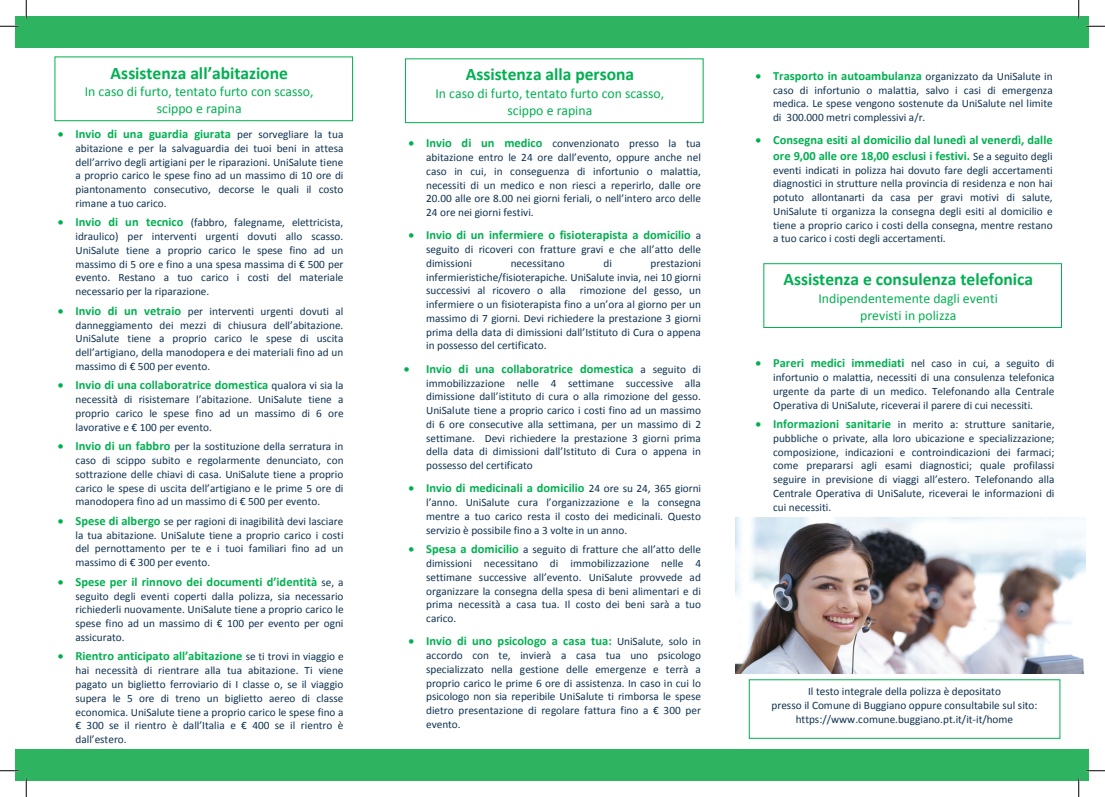
<style>
.page{position:relative;width:1105px;height:797px;background:#fff}
.page>*{position:absolute;margin:0;border:0;box-sizing:border-box;transform-origin:0 0}
.t1{font:700 17.5px "Calibri";color:#00b050}
.t2{font:13.75px/16.8px "Calibri";color:#00b050;text-align:center}
.t3{font:700 12.5px/15.2px "Calibri";letter-spacing:.005em;color:#00b050;text-align:right}
.t4{font:11.25px/13.8px "Calibri";color:#0f3250;text-align:justify}
.s1{font-weight:400;font-size:11.25px;color:#0f3250}
.s2{color:#00b050}
.s3{font-weight:700;font-size:12.5px;color:#00b050}
</style>
<div class="page">
<div style="left:16px;top:16px;width:1073px;height:32px;background:#2eb460"></div>
<div style="left:16px;top:749px;width:1073px;height:32px;background:#2eb460"></div>
<div style="left:54px;top:56px;width:299px;height:65px;border:1px solid #00b050"></div>
<div style="left:405px;top:58px;width:299px;height:65px;border:1px solid #00b050"></div>
<div style="left:763px;top:263px;width:299px;height:65px;border:1px solid #00b050"></div>
<img style="left:735px;top:517px;width:351px;height:156px">
<svg style="left:0;top:25px;width:19px;height:2px"></svg>
<svg style="left:1086px;top:25px;width:19px;height:2px"></svg>
<svg style="left:0;top:770px;width:19px;height:1px"></svg>
<svg style="left:1086px;top:770px;width:19px;height:1px"></svg>
<svg style="left:25px;top:0;width:2px;height:19px"></svg>
<svg style="left:25px;top:778px;width:2px;height:19px"></svg>
<svg style="left:1078px;top:0;width:1px;height:19px"></svg>
<svg style="left:1078px;top:778px;width:1px;height:19px"></svg>
<p class="t1" style="left:111px;top:62px;width:179px">Assistenza all’abitazione</p>
<p class="t2" style="left:85px;top:83px;width:230px">In caso di furto, tentato furto con scasso, scippo e rapina</p>
<p class="t3" style="left:58px;top:126px;width:287px">• Invio di una guardia giurata <span class="s1">per sorvegliare la tua</span></p>
<p class="t4" style="left:76px;top:141px;width:269px">abitazione e per la salvaguardia dei tuoi beni in attesa dell’arrivo degli artigiani per le riparazioni. UniSalute tiene a proprio carico le spese fino ad un massimo di 10 ore di piantonamento consecutivo, decorse le quali il costo rimane a tuo carico.</p>
<p class="t4" style="left:76px;top:215px;width:269px;text-indent:-18px"><span class="s2">•</span> <span class="s3">Invio di un tecnico</span> (fabbro, falegname, elettricista, idraulico) per interventi urgenti dovuti allo scasso.<br>UniSalute tiene a proprio carico le spese fino ad un massimo di 5 ore e fino a una spesa massima di € 500 per evento. Restano a tuo carico i costi del materiale necessario per la riparazione.</p>
<p class="t4" style="left:76px;top:304px;width:269px;text-indent:-18px"><span class="s2">•</span> <span class="s3">Invio di un vetraio</span> per interventi urgenti dovuti al danneggiamento dei mezzi di chiusura dell’abitazione.<br>UniSalute tiene a proprio carico le spese di uscita dell’artigiano, della manodopera e dei materiali fino ad un massimo di € 500 per evento.</p>
<p class="t3" style="left:58px;top:377px;width:287px">• Invio di una collaboratrice domestica <span class="s1">qualora vi sia la</span></p>
<p class="t4" style="left:76px;top:392px;width:270px">necessità di risistemare l’abitazione. UniSalute tiene a proprio carico le spese fino ad un massimo di 6 ore lavorative e € 100 per evento.</p>
<p class="t4" style="left:76px;top:439px;width:270px;text-indent:-18px"><span class="s2">•</span> <span class="s3">Invio di un fabbro</span> per la sostituzione della serratura in caso di scippo subito e regolarmente denunciato, con sottrazione delle chiavi di casa. UniSalute tiene a proprio carico le spese di uscita dell’artigiano e le prime 5 ore di manodopera fino ad un massimo di € 500 per evento.</p>
<p class="t4" style="left:76px;top:514px;width:270px;text-indent:-18px"><span class="s2">•</span> <span class="s3">Spese di albergo</span> se per ragioni di inagibilità devi lasciare la tua abitazione. UniSalute tiene a proprio carico i costi del pernottamento per te e i tuoi familiari fino ad un massimo di € 300 per evento.</p>
<p class="t3" style="left:58px;top:574px;width:287px">• Spese per il rinnovo dei documenti d’identità <span class="s1">se, a</span></p>
<p class="t4" style="left:76px;top:589px;width:270px">seguito degli eventi coperti dalla polizza, sia necessario richiederli nuovamente. UniSalute tiene a proprio carico le spese fino ad un massimo di € 100 per evento per ogni assicurato.</p>
<p class="t3" style="left:58px;top:648px;width:287px">• Rientro anticipato all’abitazione <span class="s1">se ti trovi in viaggio e</span></p>
<p class="t4" style="left:76px;top:663px;width:269px">hai necessità di rientrare alla tua abitazione. Ti viene pagato un biglietto ferroviario di I classe o, se il viaggio supera le 5 ore di treno un biglietto aereo di classe economica. UniSalute tiene a proprio carico le spese fino a € 300 se il rientro è dall’Italia e € 400 se il rientro è dall’estero.</p>
<p class="t1" style="left:466px;top:63px;width:170px">Assistenza alla persona</p>
<p class="t2" style="left:435px;top:85px;width:230px">In caso di furto, tentato furto con scasso, scippo e rapina</p>
<p class="t4" style="left:426px;top:136px;width:276px;text-indent:-18px"><span class="s2">•</span> <span class="s3">Invio di un medico</span> convenzionato presso la tua abitazione entro le 24 ore dall’evento, oppure anche nel caso in cui, in conseguenza di infortunio o malattia, necessiti di un medico e non riesci a reperirlo, dalle ore 20.00 alle ore 8.00 nei giorni feriali, o nell’intero arco delle 24 ore nei giorni festivi.</p>
<p class="t3" style="left:408px;top:227px;width:294px">• Invio di un infermiere o fisioterapista a domicilio <span class="s1">a</span></p>
<p class="t4" style="left:426px;top:242px;width:276px">seguito di ricoveri con fratture gravi e che all’atto delle dimissioni</p>
<p class="t4" style="left:511px;top:256px;width:56px">necessitano</p>
<p class="t4" style="left:603px;top:256px;width:10px">di</p>
<p class="t4" style="left:426px;top:256px;width:276px;text-indent:224px">prestazioni infermieristiche/fisioterapiche. UniSalute invia, nei 10 giorni successivi al ricovero o alla rimozione del gesso, un infermiere o un fisioterapista fino a un’ora al giorno per un massimo di 7 giorni. Devi richiedere la prestazione 3 giorni prima della data di dimissioni dall’Istituto di Cura o appena in possesso del certificato.</p>
<p class="t3" style="left:404px;top:361px;width:299px">• Invio di una collaboratrice domestica <span class="s1">a seguito di</span></p>
<p class="t4" style="left:426px;top:376px;width:276px">immobilizzazione nelle 4 settimane successive alla dimissione dall’istituto di cura o alla rimozione del gesso.<br>UniSalute tiene a proprio carico i costi fino ad un massimo di 6 ore consecutive alla settimana, per un massimo di 2 settimane. Devi richiedere la prestazione 3 giorni prima della data di dimissioni dall’Istituto di Cura o appena in possesso del certificato</p>
<p class="t3" style="left:408px;top:480px;width:294px">• Invio di medicinali a domicilio <span class="s1">24 ore su 24, 365 giorni</span></p>
<p class="t4" style="left:426px;top:495px;width:276px">l’anno. UniSalute cura l’organizzazione e la consegna mentre a tuo carico resta il costo dei medicinali. Questo servizio è possibile fino a 3 volte in un anno.</p>
<p class="t4" style="left:426px;top:542px;width:276px;text-indent:-18px"><span class="s2">•</span> <span class="s3">Spesa a domicilio</span> a seguito di fratture che all’atto delle dimissioni necessitano di immobilizzazione nelle 4 settimane successive all’evento. UniSalute provvede ad organizzare la consegna della spesa di beni alimentari e di prima necessità a casa tua. Il costo dei beni sarà a tuo carico.</p>
<p class="t3" style="left:408px;top:633px;width:294px">• Invio di uno psicologo a casa tua: <span class="s1">UniSalute, solo in</span></p>
<p class="t4" style="left:426px;top:648px;width:276px">accordo con te, invierà a casa tua uno psicologo specializzato nella gestione delle emergenze e terrà a proprio carico le prime 6 ore di assistenza. In caso in cui lo psicologo non sia reperibile UniSalute ti rimborsa le spese dietro presentazione di regolare fattura fino a € 300 per evento.</p>
<p class="t3" style="left:755px;top:68px;width:299px">• Trasporto in autoambulanza <span class="s1">organizzato da UniSalute in</span></p>
<p class="t4" style="left:773px;top:83px;width:281px">caso di infortunio o malattia, salvo i casi di emergenza medica. Le spese vengono sostenute da UniSalute nel limite di 300.000 metri complessivi a/r.</p>
<p class="t3" style="left:755px;top:133px;width:299px">• Consegna esiti al domicilio dal lunedì al venerdì, dalle ore 9,00 alle ore 18,00 esclusi i festivi. <span class="s1">Se a seguito degli</span></p>
<p class="t4" style="left:773px;top:163px;width:281px">eventi indicati in polizza hai dovuto fare degli accertamenti diagnostici in strutture nella provincia di residenza e non hai potuto allontanarti da casa per gravi motivi di salute, UniSalute ti organizza la consegna degli esiti al domicilio e tiene a proprio carico i costi della consegna, mentre restano a tuo carico i costi degli accertamenti.</p>
<p class="t1" style="left:783px;top:268px;width:251px">Assistenza e consulenza telefonica</p>
<p class="t2" style="left:818px;top:290px;width:181px">Indipendentemente dagli eventi previsti in polizza</p>
<p class="t4" style="left:773px;top:356px;width:283px;text-indent:-18px"><span class="s2">•</span> <span class="s3">Pareri medici immediati</span> nel caso in cui, a seguito di infortunio o malattia, necessiti di una consulenza telefonica urgente da parte di un medico. Telefonando alla Centrale Operativa di UniSalute, riceverai il parere di cui necessiti.</p>
<p class="t4" style="left:773px;top:417px;width:283px;text-indent:-18px"><span class="s2">•</span> <span class="s3">Informazioni sanitarie</span> in merito a: strutture sanitarie, pubbliche o private, alla loro ubicazione e specializzazione; composizione, indicazioni e controindicazioni dei farmaci; come prepararsi agli esami diagnostici; quale profilassi seguire in previsione di viaggi all’estero. Telefonando alla Centrale Operativa di UniSalute, riceverai le informazioni di cui necessiti.</p>
<p class="t4" style="left:772px;top:685px;width:267px;text-align:center">Il testo integrale della polizza è depositato<br>presso il Comune di Buggiano oppure consultabile sul sito: https://www.comune.buggiano.pt.it/it-it/home</p>
</div>
